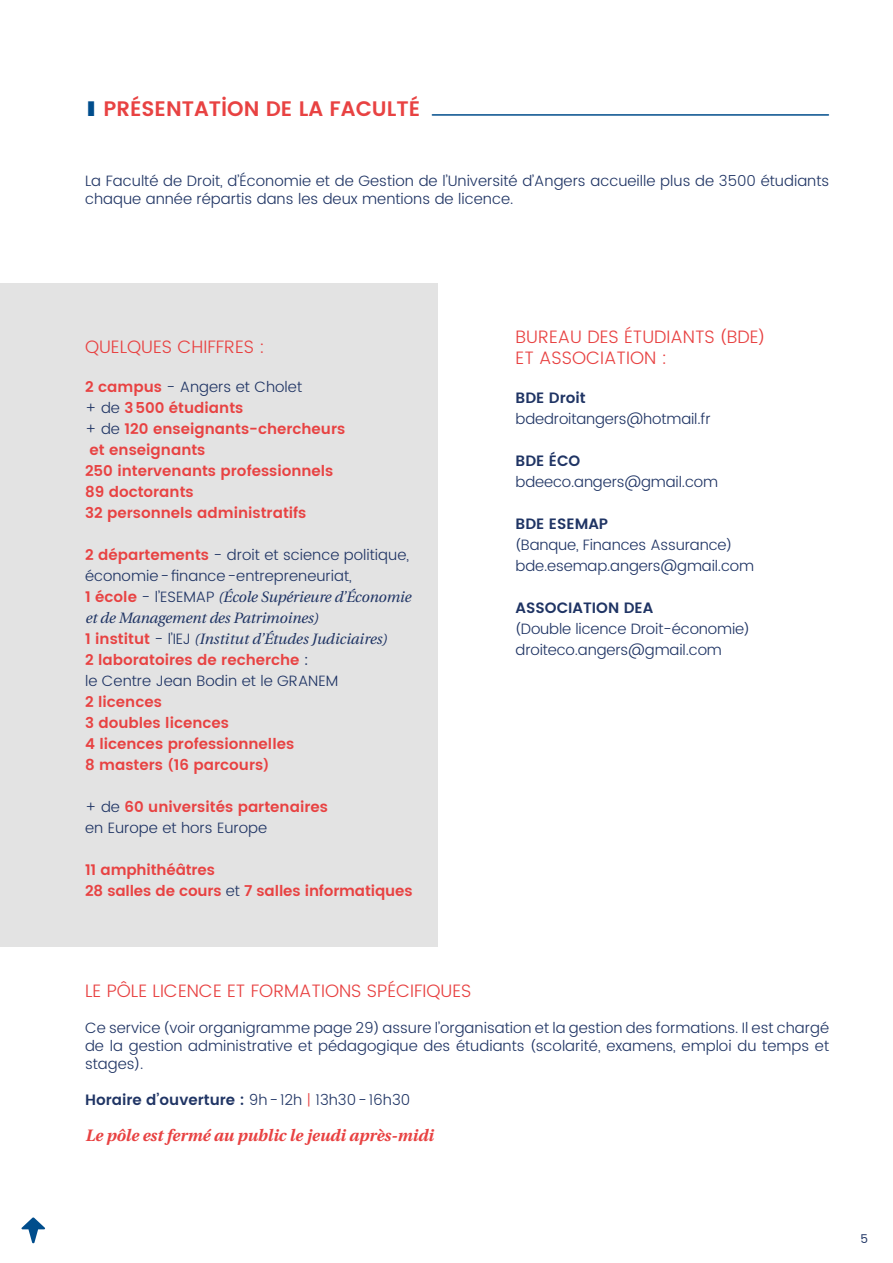
<style>
.page{position:relative;width:893px;height:1263px;background:#fff}
.page>*{position:absolute;margin:0;border:0;box-sizing:border-box;transform-origin:0 0}
.t1{font:600 21px "UA Poppins Titre";color:#e84242}
.t2{font:300 18px/21.6px "UA Poppins Texte";color:#e84242}
.t3{font:italic 700 16.5px "UA Poppins Texte";color:#e84242}
.t4{font:300 15px/21px "UA Poppins Texte";color:#1f3464}
.t5{font:600 15px/21px "UA Poppins Texte";color:#e84242}
.t6{font:600 15px "UA Poppins Texte";color:#1f3464}
.t7{font:12px "UA Poppins Texte";color:#1f3464}
.s1{color:#004d8c}
.s2{font-weight:600;color:#e84242}
.s3{font-weight:300;color:#1f3464}
.s4{font-style:italic}
.s5{font-weight:400}
.s6{font-weight:300}
.s7{font-weight:300;color:#e84242}
</style>
<div class="page">
<svg style="left:21px;top:1217px;width:24px;height:26px"></svg>
<hr style="left:432px;top:114px;width:396px;height:2px;background:#004d8c">
<div style="left:0;top:283px;width:438px;height:664px;background:#e3e3e3"></div>
<h1 class="t1" style="left:85px;top:94px;width:337px"><span class="s1">§</span> PRÉSENTATION DE LA FACULTÉ</h1>
<p class="t4" style="left:85px;top:172px;width:746px;line-height:18px">La Faculté de Droit, d’Économie et de Gestion de l’Université d’Angers accueille plus de 3500 étudiants chaque année répartis dans les deux mentions de licence.</p>
<p class="t2" style="left:85px;top:337px;width:181px">QUELQUES CHIFFRES :</p>
<p class="t4" style="left:85px;top:377px;width:219px"><span class="s2">2 campus</span> - Angers et Cholet</p>
<p class="t5" style="left:85px;top:397px;width:160px"><span class="s3">+ de</span> 3500 étudiants</p>
<p class="t5" style="left:85px;top:418px;width:262px"><span class="s3">+ de</span> 120 enseignants-chercheurs</p>
<p class="t5" style="left:90px;top:439px;width:117px">et enseignants</p>
<p class="t5" style="left:85px;top:460px;width:250px">250 intervenants professionnels</p>
<p class="t5" style="left:85px;top:481px;width:110px">89 doctorants</p>
<p class="t5" style="left:85px;top:502px;width:223px">32 personnels administratifs</p>
<p class="t4" style="left:85px;top:545px;width:327px"><span class="s2">2 départements</span> - droit et science politique, économie-finance-entrepreneuriat,<br><span class="s2">1 école</span> - l’ESEMAP <span class="s4">(École Supérieure d’Économie et de Management des Patrimoines)<br></span><span class="s2">1 institut</span> - l’IEJ <span class="s4">(Institut d’Études Judiciaires)<br></span><span class="s2">2 laboratoires de recherche</span> <span class="s5">:<br></span>le Centre Jean Bodin et le GRANEM</p>
<p class="t5" style="left:85px;top:691px;width:211px">2 licences<br>3 doubles licences<br>4 licences professionnelles<br>8 masters (16 parcours)</p>
<p class="t5" style="left:85px;top:796px;width:244px"><span class="s3">+ de</span> 60 universités partenaires <span class="s3">en Europe et hors Europe</span></p>
<p class="t5" style="left:85px;top:859px;width:329px">11 amphithéâtres<br>28 salles de cours <span class="s3">et</span> 7 salles informatiques</p>
<p class="t2" style="left:516px;top:326px;width:251px">BUREAU DES ÉTUDIANTS (BDE)<br>ET ASSOCIATION :</p>
<p class="t6" style="left:516px;top:387px;width:72px">BDE Droit</p>
<p class="t4" style="left:516px;top:409px;width:197px">bdedroitangers@hotmail.fr</p>
<p class="t6" style="left:516px;top:450px;width:66px">BDE ÉCO</p>
<p class="t4" style="left:516px;top:472px;width:204px">bdeeco.angers@gmail.com</p>
<p class="t6" style="left:516px;top:513px;width:94px">BDE ESEMAP</p>
<p class="t4" style="left:516px;top:535px;width:240px">(Banque, Finances Assurance) bde.esemap.angers@gmail.com</p>
<p class="t6" style="left:516px;top:597px;width:139px">ASSOCIATION DEA</p>
<p class="t4" style="left:516px;top:619px;width:236px">(Double licence Droit-économie) droiteco.angers@gmail.com</p>
<p class="t2" style="left:85px;top:980px;width:388px">LE PÔLE LICENCE ET FORMATIONS SPÉCIFIQUES</p>
<p class="t4" style="left:85px;top:1019px;width:746px;line-height:18px;text-align:justify">Ce service (voir organigramme page 29) assure l’organisation et la gestion des formations. Il est chargé de la gestion administrative et pédagogique des étudiants (scolarité, examens, emploi du temps et stages).</p>
<p class="t6" style="left:85px;top:1088px;width:327px">Horaire d’ouverture : <span class="s6">9h-12h</span> <span class="s7">|</span> <span class="s6">13h30-16h30</span></p>
<p class="t3" style="left:85px;top:1122px;width:350px">Le pôle est fermé au public le jeudi après-midi</p>
<p class="t7" style="left:860px;top:1230px;width:9px">5</p>
</div>
